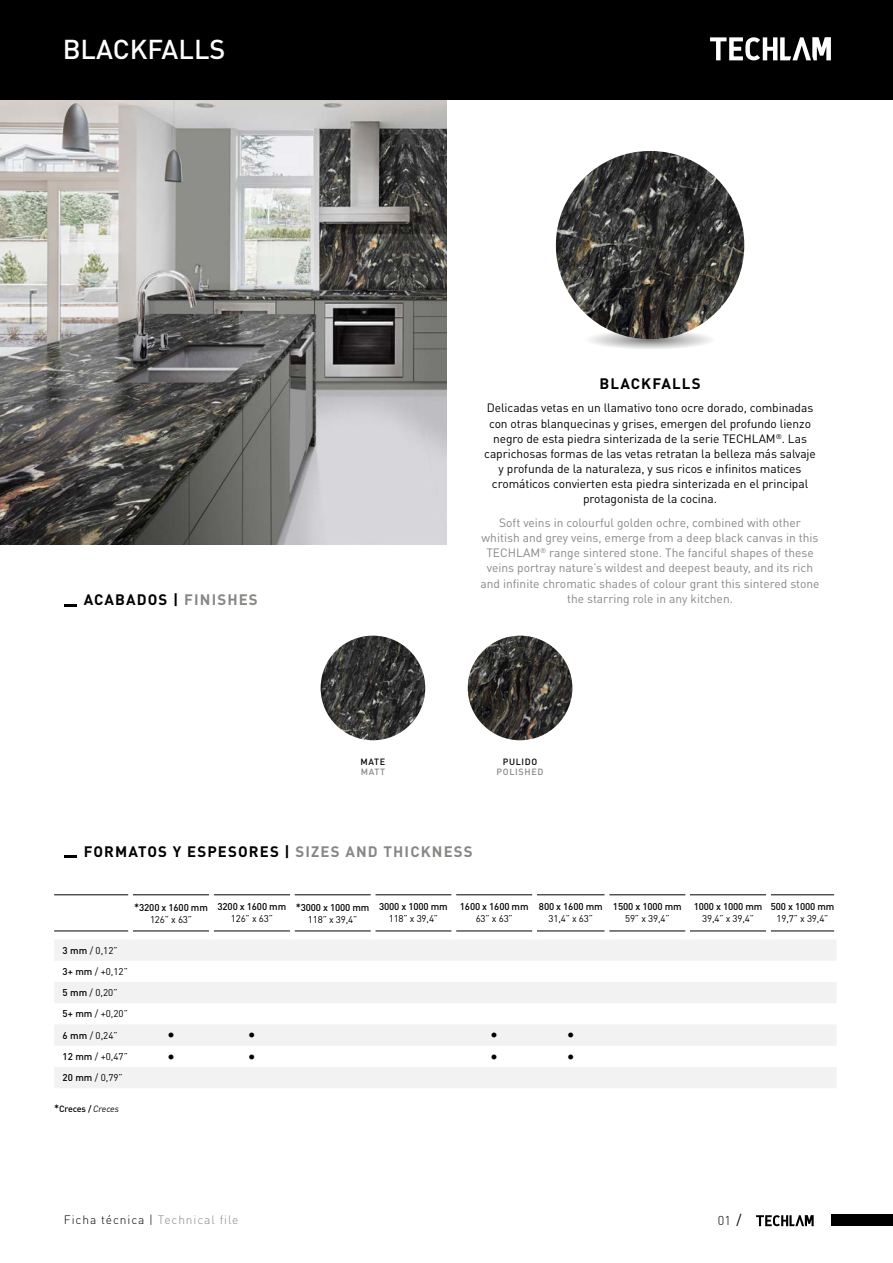
<style>
.page{position:relative;width:893px;height:1263px;background:#fff}
.page>*{position:absolute;margin:0;border:0;box-sizing:border-box;transform-origin:0 0}
.t1{font:500 27px "DIN Pro";color:#fff}
.t2{font:700 15px "DIN Pro";letter-spacing:.075em;color:#000}
.t3{font:15px "DIN Pro";color:#000}
.t4{font:300 12.75px "DIN Pro";color:#000}
.t5{font:12px/15.1px "DIN Pro";letter-spacing:-.005em;color:#000;text-align:center}
.t6{font:12px/15.1px "DIN Pro";color:#878786;text-align:center}
.t7{font:300 12px "DIN Pro";letter-spacing:.075em;color:#000}
.t8{font:9.75px/21.3px "DIN Pro";letter-spacing:-.015em;color:#000}
.t9{font:500 9.75px/12px "DIN Pro";letter-spacing:-.015em;color:#000;text-align:center}
.t10{font:500 9px "DIN Pro";letter-spacing:.075em;color:#000}
.t11{font:500 9px "DIN Pro";letter-spacing:.075em;color:#878786}
.s1{color:#878786}
.s2{font-size:10.5px}
.s3{font-weight:400}
.s4{font-weight:500}
.s5{font-weight:400;font-style:italic}
.s6{font-weight:400;font-size:14.25px}
</style>
<div class="page">
<img style="left:0;top:100px;width:446px;height:444px">
<div style="left:0;top:0;width:893px;height:100px;background:#000"></div>
<svg style="left:590px;top:329px;width:121px;height:20px"></svg>
<img style="left:556px;top:151px;width:188px;height:188px;border-radius:94px">
<svg style="left:64px;top:604px;width:13px;height:2px"></svg>
<div style="left:831px;top:1215px;width:62px;height:11px;background:#000"></div>
<img style="left:321px;top:636px;width:104px;height:104px;border-radius:52px">
<svg style="left:468px;top:636px;width:104px;height:104px;background:#373531"></svg>
<svg style="left:710px;top:37px;width:121px;height:23px"></svg>
<svg style="left:756px;top:1215px;width:58px;height:11px"></svg>
<svg style="left:64px;top:856px;width:13px;height:2px"></svg>
<svg style="left:54px;top:940px;width:782px;height:148px;fill:#f2f2f2"></svg>
<hr style="left:54px;top:931px;width:74px;height:1px;background:#000">
<hr style="left:133px;top:931px;width:76px;height:1px;background:#000">
<hr style="left:214px;top:931px;width:76px;height:1px;background:#000">
<hr style="left:295px;top:931px;width:76px;height:1px;background:#000">
<hr style="left:375px;top:931px;width:77px;height:1px;background:#000">
<hr style="left:456px;top:931px;width:76px;height:1px;background:#000">
<hr style="left:537px;top:931px;width:68px;height:1px;background:#000">
<hr style="left:609px;top:931px;width:76px;height:1px;background:#000">
<hr style="left:690px;top:931px;width:76px;height:1px;background:#000">
<hr style="left:771px;top:931px;width:63px;height:1px;background:#000">
<hr style="left:54px;top:894px;width:74px;height:1px;background:#000">
<hr style="left:133px;top:894px;width:76px;height:1px;background:#000">
<hr style="left:214px;top:894px;width:76px;height:1px;background:#000">
<hr style="left:295px;top:894px;width:76px;height:1px;background:#000">
<hr style="left:375px;top:894px;width:77px;height:1px;background:#000">
<hr style="left:456px;top:894px;width:76px;height:1px;background:#000">
<hr style="left:537px;top:894px;width:68px;height:1px;background:#000">
<hr style="left:609px;top:894px;width:76px;height:1px;background:#000">
<hr style="left:690px;top:894px;width:76px;height:1px;background:#000">
<hr style="left:771px;top:894px;width:63px;height:1px;background:#000">
<h1 class="t1" style="left:63px;top:28px;width:164px">BLACKFALLS</h1>
<p class="t2" style="left:600px;top:371px;width:102px">BLACKFALLS</p>
<p class="t5" style="left:484px;top:399px;width:333px">Delicadas vetas en un llamativo tono ocre dorado, combinadas con otras blanquecinas y grises, emergen del profundo lienzo negro de esta piedra sinterizada de la serie TECHLAM<sup>®</sup>. Las caprichosas formas de las vetas retratan la belleza más salvaje y profunda de la naturaleza, y sus ricos e infinitos matices cromáticos convierten esta piedra sinterizada en el principal protagonista de la cocina.</p>
<p class="t6" style="left:480px;top:514px;width:341px">Soft veins in colourful golden ochre, combined with other whitish and grey veins, emerge from a deep black canvas in this TECHLAM<sup>®</sup> range sintered stone. The fanciful shapes of these veins portray nature’s wildest and deepest beauty, and its rich and infinite chromatic shades of colour grant this sintered stone</p>
<p class="t2" style="left:84px;top:587px;width:176px">ACABADOS | <span class="s1">FINISHES</span></p>
<p class="t6" style="left:567px;top:590px;width:167px">the starring role in any kitchen.</p>
<p class="t10" style="left:360px;top:754px;width:26px">MATE</p>
<p class="t11" style="left:361px;top:765px;width:26px">MATT</p>
<p class="t10" style="left:503px;top:754px;width:36px">PULIDO</p>
<p class="t11" style="left:497px;top:765px;width:48px">POLISHED</p>
<p class="t2" style="left:84px;top:838px;width:390px">FORMATOS Y ESPESORES | <span class="s1">SIZES AND THICKNESS</span></p>
<p class="t9" style="left:134px;top:900px;width:75px"><span class="s2">*</span>3200 x 1600 mm<br><span class="s3">126” x 63”</span></p>
<p class="t9" style="left:218px;top:900px;width:70px">3200 x 1600 mm</p>
<p class="t8" style="left:231px;top:907px;width:44px">126” x 63”</p>
<p class="t9" style="left:296px;top:900px;width:75px"><span class="s2">*</span>3000 x 1000 mm<br><span class="s3">118” x 39,4”</span></p>
<p class="t9" style="left:379px;top:900px;width:70px">3000 x 1000 mm</p>
<p class="t8" style="left:389px;top:907px;width:51px">118” x 39,4”</p>
<p class="t9" style="left:460px;top:900px;width:70px">1600 x 1600 mm</p>
<p class="t8" style="left:476px;top:907px;width:39px">63” x 63”</p>
<p class="t9" style="left:539px;top:900px;width:65px">800 x 1600 mm</p>
<p class="t8" style="left:548px;top:907px;width:46px">31,4” x 63”</p>
<p class="t8" style="left:63px;top:938px;width:67px"><span class="s4">3 mm</span> / 0,12”<br><span class="s4">3+ mm</span> / +0,12”<br><span class="s4">5 mm</span> / 0,20”<br><span class="s4">5+ mm</span> / +0,20”<br><span class="s4">6 mm</span> / 0,24”</p>
<p class="t3" style="left:167px;top:1023px;width:9px">•</p>
<p class="t3" style="left:248px;top:1023px;width:9px">•</p>
<p class="t3" style="left:490px;top:1023px;width:9px">•</p>
<p class="t3" style="left:567px;top:1023px;width:9px">•</p>
<p class="t8" style="left:63px;top:1045px;width:67px"><span class="s4">12 mm</span> / +0,47”</p>
<p class="t3" style="left:167px;top:1044px;width:9px">•</p>
<p class="t3" style="left:248px;top:1044px;width:9px">•</p>
<p class="t3" style="left:490px;top:1044px;width:9px">•</p>
<p class="t3" style="left:567px;top:1044px;width:9px">•</p>
<p class="t8" style="left:63px;top:1066px;width:62px"><span class="s4">20 mm</span> / 0,79”</p>
<p class="t10" style="left:54px;top:1102px;width:66px"><span class="s2">*</span>Creces / <span class="s5">Creces</span></p>
<p class="t9" style="left:613px;top:900px;width:70px">1500 x 1000 mm</p>
<p class="t8" style="left:625px;top:907px;width:46px">59” x 39,4”</p>
<p class="t9" style="left:694px;top:900px;width:70px">1000 x 1000 mm</p>
<p class="t8" style="left:702px;top:907px;width:53px">39,4” x 39,4”</p>
<p class="t9" style="left:771px;top:900px;width:65px">500 x 1000 mm</p>
<p class="t8" style="left:777px;top:907px;width:53px">19,7” x 39,4”</p>
<p class="t7" style="left:64px;top:1210px;width:176px">Ficha técnica | <span class="s1">Technical file</span></p>
<p class="t4" style="left:718px;top:1210px;width:25px">01 <span class="s6">/</span></p>
</div>
